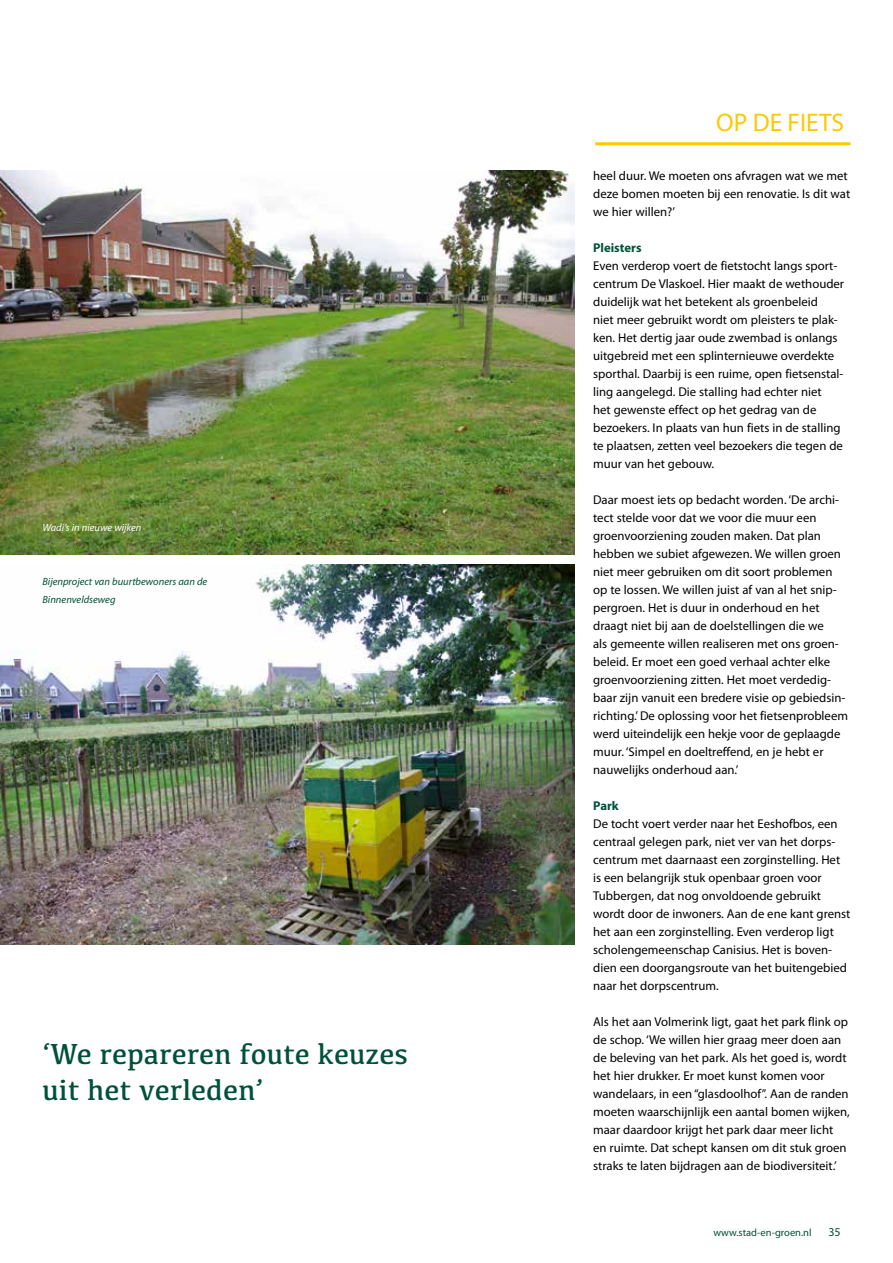
<style>
.page{position:relative;width:893px;height:1263px;background:#fff}
.page>*{position:absolute;margin:0;border:0;box-sizing:border-box;transform-origin:0 0}
.t1{font:30px/36px "Kefa";color:#005139}
.t2{font:25.5px "Myriad Pro";color:#fec800}
.t3{font:12.75px/18px "Myriad Pro";color:#000}
.t4{font:700 12.75px "Myriad Pro";color:#005139}
.t5{font:12px "Myriad Pro";color:#005139}
.t6{font:italic 10.5px/18px "Myriad Pro";color:#005139}
.t7{font:10.5px "Myriad Pro";color:#005139}
.t8{font:italic 10.5px "Myriad Pro";color:#fff}
</style>
<div class="page">
<hr style="left:595px;top:142px;width:255px;height:3px;background:#fec800">
<img style="left:0;top:565px;width:574px;height:380px">
<img style="left:0;top:170px;width:574px;height:384px">
<p class="t8" style="left:43px;top:521px;width:101px">Wadi’s in nieuwe wijken</p>
<p class="t6" style="left:43px;top:572px;width:166px">Bijenproject van buurtbewoners aan de<br>Binnenveldseweg</p>
<h1 class="t1" style="left:43px;top:1035px;width:367px">‘We repareren foute keuzes uit het verleden’</h1>
<h2 class="t2" style="left:716px;top:107px;width:130px">OP DE FIETS</h2>
<p class="t3" style="left:593px;top:167px;width:259px">heel duur. We moeten ons afvragen wat we met deze bomen moeten bij een renovatie. Is dit wat we hier willen?’</p>
<p class="t4" style="left:593px;top:239px;width:50px">Pleisters</p>
<p class="t3" style="left:593px;top:257px;width:252px">Even verderop voert de fietstocht langs sport&shy;centrum De Vlaskoel. Hier maakt de wethouder duidelijk wat het betekent als groenbeleid<br>niet meer gebruikt wordt om pleisters te plak&shy;ken. Het dertig jaar oude zwembad is onlangs uitgebreid met een splinternieuwe overdekte sporthal. Daarbij is een ruime, open fietsenstal&shy;ling aangelegd. Die stalling had echter niet<br>het gewenste effect op het gedrag van de bezoekers. In plaats van hun fiets in de stalling te plaatsen, zetten veel bezoekers die tegen de muur van het gebouw.</p>
<p class="t3" style="left:593px;top:491px;width:256px">Daar moest iets op bedacht worden. ‘De archi&shy;tect stelde voor dat we voor die muur een groenvoorziening zouden maken. Dat plan hebben we subiet afgewezen. We willen groen niet meer gebruiken om dit soort problemen op te lossen. We willen juist af van al het snip&shy;pergroen. Het is duur in onderhoud en het draagt niet bij aan de doelstellingen die we<br>als gemeente willen realiseren met ons groen&shy;beleid. Er moet een goed verhaal achter elke groenvoorziening zitten. Het moet verdedig&shy;baar zijn vanuit een bredere visie op gebiedsin&shy;richting.’ De oplossing voor het fietsenprobleem werd uiteindelijk een hekje voor de geplaagde muur. ‘Simpel en doeltreffend, en je hebt er nauwelijks onderhoud aan.’</p>
<p class="t4" style="left:593px;top:797px;width:27px">Park</p>
<p class="t3" style="left:593px;top:815px;width:259px">De tocht voert verder naar het Eeshofbos, een centraal gelegen park, niet ver van het dorps&shy;centrum met daarnaast een zorginstelling. Het is een belangrijk stuk openbaar groen voor Tubbergen, dat nog onvoldoende gebruikt wordt door de inwoners. Aan de ene kant grenst het aan een zorginstelling. Even verderop ligt scholengemeenschap Canisius. Het is boven&shy;dien een doorgangsroute van het buitengebied naar het dorpscentrum.</p>
<p class="t3" style="left:593px;top:1013px;width:258px">Als het aan Volmerink ligt, gaat het park flink op de schop. ‘We willen hier graag meer doen aan de beleving van het park. Als het goed is, wordt het hier drukker. Er moet kunst komen voor wandelaars, in een “glasdoolhof”. Aan de randen moeten waarschijnlijk een aantal bomen wijken, maar daardoor krijgt het park daar meer licht<br>en ruimte. Dat schept kansen om dit stuk groen straks te laten bijdragen aan de biodiversiteit.’</p>
<p class="t7" style="left:713px;top:1226px;width:100px">www.stad-en-groen.nl</p>
<p class="t5" style="left:828px;top:1224px;width:14px">35</p>
</div>
